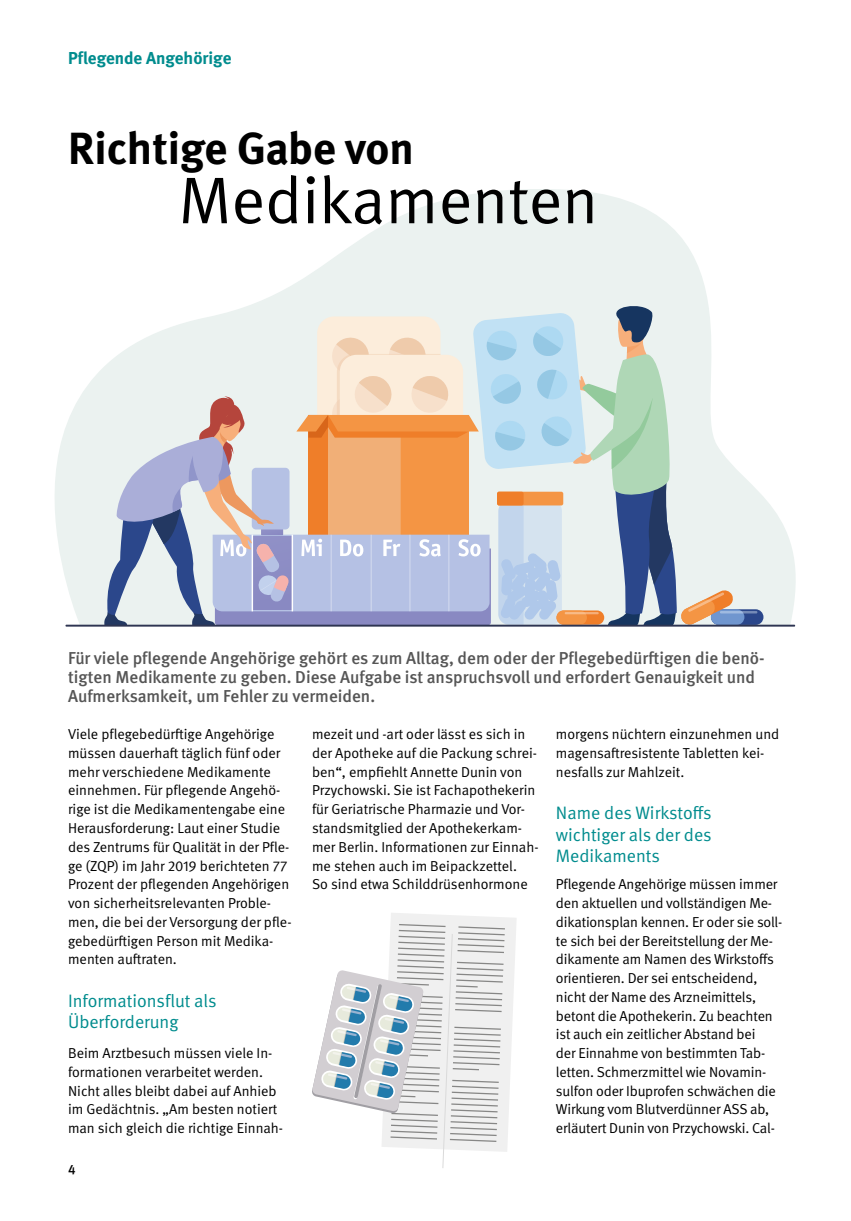
<style>
.page{position:relative;width:851px;height:1221px;background:#fff}
.page>*{position:absolute;margin:0;border:0;box-sizing:border-box;transform-origin:0 0}
._01_Überschriften_Ü_Artikel_1{font:66px "DGUV Meta";color:#000}
._01_Überschriften_Ü_Artikel_1-2{font:700 45px "DGUV Meta";color:#000}
._01_Überschriften_Subhead{font:18px/21px "DGUV Meta";color:#008c8e}
._01_Überschriften_12pt_Anleser{font:500 17.25px/18.8px "DGUV Meta";color:#565656}
.t1{font:700 17.25px "DGUV Meta";color:#008c8e}
._01_Überschriften_Fließtext{font:14.4px/18.8px "DGUV Meta";letter-spacing:-.005em;color:#000}
.t2{font:500 13.5px "DGUV Meta";color:#000}
</style>
<div class="page">
<svg style="left:55px;top:189px;width:740px;height:435px"></svg>
<svg style="left:102px;top:301px;width:661px;height:323px;background:#d2d1d0"></svg>
<hr style="left:65px;top:624px;width:730px;height:2px;background:#2e3552">
<svg style="left:312px;top:913px;width:204px;height:255px"></svg>
<p class="t1" style="left:68px;top:48px;width:165px">Pflegende Angehörige</p>
<h2 class="_01_Überschriften_Ü_Artikel_1-2" style="left:68px;top:121px;width:347px">Richtige Gabe von</h2>
<h2 class="_01_Überschriften_Ü_Artikel_1" style="left:179px;top:162px;width:421px">Medikamenten</h2>
<p class="_01_Überschriften_12pt_Anleser" style="left:68px;top:649px;width:698px">Für viele pflegende Angehörige gehört es zum Alltag, dem oder der Pflegebedürftigen die benö&shy;tigten Medikamente zu geben. Diese Aufgabe ist anspruchsvoll und erfordert Genauigkeit und<br>Aufmerksamkeit, um Fehler zu vermeiden.</p>
<p class="_01_Überschriften_Fließtext" style="left:68px;top:725px;width:225px">Viele pflegebedürftige Angehörige müssen dauerhaft täglich fünf oder mehr verschiedene Medikamente einnehmen. Für pflegende Angehö&shy;rige ist die Medikamentengabe eine Herausforderung: Laut einer Studie des Zentrums für Qualität in der Pfle&shy;ge (ZQP) im Jahr 2019 berichteten 77<br>Prozent der pflegenden Angehörigen von sicherheitsrelevanten Proble&shy;men, die bei der Versorgung der pfle&shy;gebedürftigen Person mit Medika&shy;menten auftraten.</p>
<h3 class="_01_Überschriften_Subhead" style="left:68px;top:990px;width:150px">Informationsflut als<br>Überforderung</h3>
<p class="_01_Überschriften_Fließtext" style="left:68px;top:1044px;width:216px">Beim Arztbesuch müssen viele In&shy;formationen verarbeitet werden.<br>Nicht alles bleibt dabei auf Anhieb im Gedächtnis. „Am besten notiert man sich gleich die richtige Einnah-</p>
<p class="_01_Überschriften_Fließtext" style="left:312px;top:725px;width:228px">mezeit und -art oder lässt es sich in der Apotheke auf die Packung schrei&shy;ben“, empfiehlt Annette Dunin von Przychowski. Sie ist Fachapothekerin für Geriatrische Pharmazie und Vor&shy;standsmitglied der Apothekerkam&shy;mer Berlin. Informationen zur Einnah&shy;me stehen auch im Beipackzettel.<br>So sind etwa Schilddrüsenhormone</p>
<p class="_01_Überschriften_Fließtext" style="left:556px;top:725px;width:225px">morgens nüchtern einzunehmen und magensaftresistente Tabletten kei&shy;nesfalls zur Mahlzeit.</p>
<h3 class="_01_Überschriften_Subhead" style="left:556px;top:803px;width:157px;text-align:justify">Name des Wirkstoffs wichtiger als der des Medikaments</h3>
<p class="_01_Überschriften_Fließtext" style="left:556px;top:875px;width:228px">Pflegende Angehörige müssen immer den aktuellen und vollständigen Me&shy;dikationsplan kennen. Er oder sie soll&shy;te sich bei der Bereitstellung der Me&shy;dikamente am Namen des Wirkstoffs orientieren. Der sei entscheidend, nicht der Name des Arzneimittels, betont die Apothekerin. Zu beachten ist auch ein zeitlicher Abstand bei<br>der Einnahme von bestimmten Tab&shy;letten. Schmerzmittel wie Novamin&shy;sulfon oder Ibuprofen schwächen die Wirkung vom Blutverdünner ASS ab, erläutert Dunin von Przychowski. Cal-</p>
<p class="t2" style="left:68px;top:1161px;width:9px">4</p>
</div>
